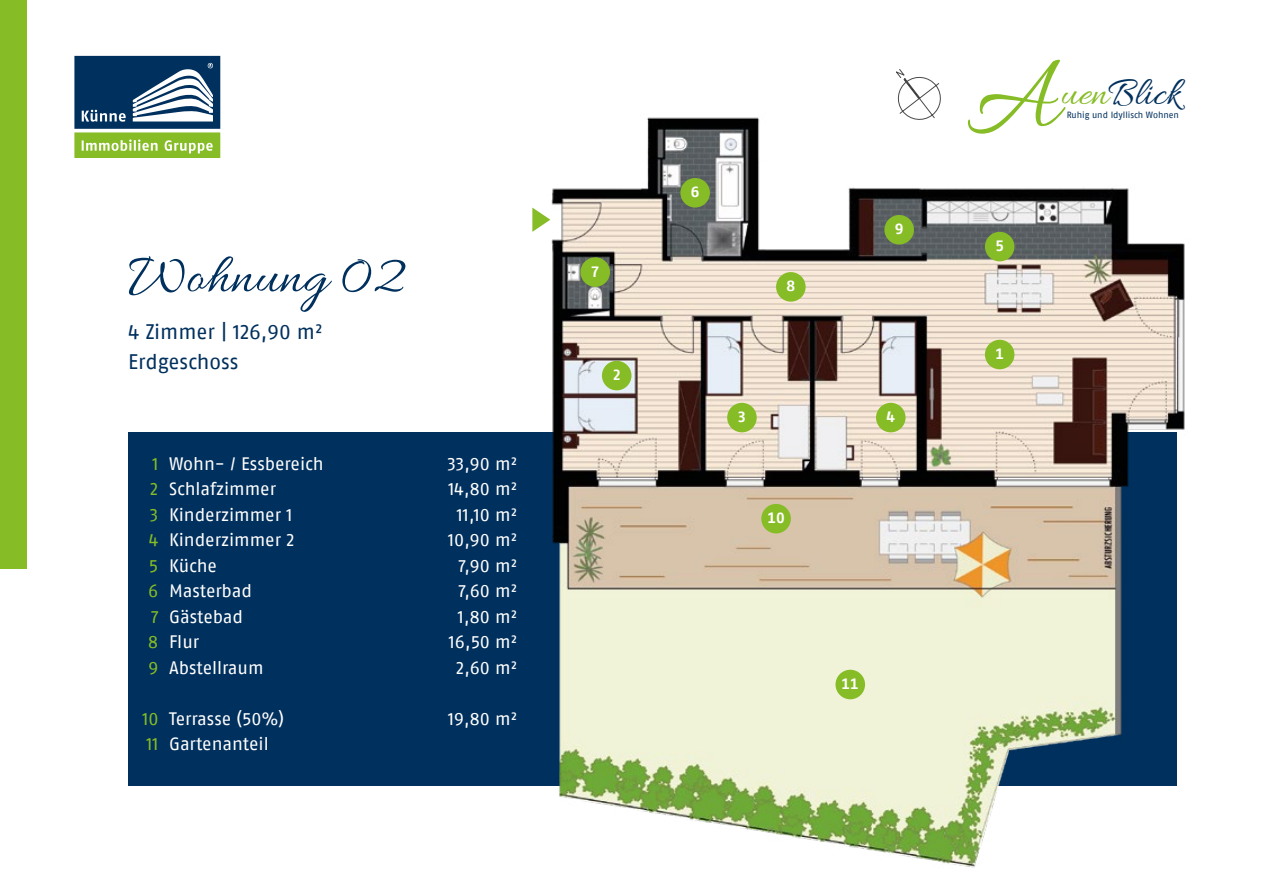
<style>
.page{position:relative;width:1263px;height:893px;background:#fff}
.page>*{position:absolute;margin:0;border:0;box-sizing:border-box;transform-origin:0 0}
.t1{font:108px "Allura";color:#86bc25}
.t2{font:57px "Allura";color:#00305d}
.t3{font:40.5px "Allura";color:#00305d}
.t4{font:21px/30px "Fago No Regular LF";letter-spacing:-.005em;color:#00305d}
.t5{font:18px "Fago No Regular LF";color:#fff}
.t6{font:18px/25.5px "Fago No Regular LF";color:#86bc25;text-align:justify}
.t7{font:700 15px "Fago Offc Pro";color:#fff}
.t8{font:9px "Fago No";letter-spacing:-.005em;color:#00305d}
.t9{font:500 condensed 6.15px "Tw Cen";color:#fff;scale:1.11 1}
.s1{color:#86bc25}
</style>
<div class="page">
<div style="left:0;top:0;width:27px;height:569px;background:#86bc25"></div>
<div style="left:128px;top:432px;width:1048px;height:354px;background:#00305d"></div>
<svg style="left:74px;top:56px;width:146px;height:102px"></svg>
<svg style="left:896px;top:69px;width:44px;height:16px"></svg>
<img style="left:532px;top:85px;width:653px;height:783px">
<div style="left:985px;top:340px;width:29px;height:29px;background:#86bc25;border-radius:50%"></div>
<div style="left:602px;top:361px;width:29px;height:29px;background:#86bc25;border-radius:50%"></div>
<div style="left:835px;top:670px;width:30px;height:29px;background:#86bc25;border-radius:50%"></div>
<div style="left:727px;top:403px;width:30px;height:29px;background:#86bc25;border-radius:50%"></div>
<div style="left:876px;top:403px;width:29px;height:29px;background:#86bc25;border-radius:50%"></div>
<div style="left:985px;top:232px;width:29px;height:29px;background:#86bc25;border-radius:50%"></div>
<div style="left:680px;top:178px;width:30px;height:30px;background:#86bc25;border-radius:50%"></div>
<div style="left:580px;top:257px;width:30px;height:30px;background:#86bc25;border-radius:50%"></div>
<div style="left:884px;top:215px;width:30px;height:30px;background:#86bc25;border-radius:50%"></div>
<div style="left:761px;top:504px;width:30px;height:29px;background:#86bc25;border-radius:50%"></div>
<div style="left:776px;top:272px;width:30px;height:30px;background:#86bc25;border-radius:50%"></div>
<svg style="left:532px;top:208px;width:18px;height:24px"></svg>
<h2 class="t2" style="left:128px;top:245px;width:278px">Wohnung 02</h2>
<p class="t4" style="left:128px;top:317px;width:196px">4 Zimmer | 126,90 m²<br>Erdgeschoss</p>
<p class="t6" style="left:148px;top:450px;width:12px">1<br>2<br>3<br>4<br>5<br>6<br>7<br>8<br>9</p>
<p class="t6" style="left:142px;top:705px;width:18px">10<br>11</p>
<p class="t5" style="left:169px;top:453px;width:156px">Wohn- / Essbereich</p>
<p class="t5" style="left:448px;top:453px;width:71px">33,90 m²</p>
<p class="t5" style="left:169px;top:479px;width:109px">Schlafzimmer</p>
<p class="t5" style="left:449px;top:479px;width:70px">14,80 m²</p>
<p class="t5" style="left:169px;top:504px;width:125px">Kinderzimmer 1</p>
<p class="t5" style="left:457px;top:504px;width:62px">11,10 m²</p>
<p class="t5" style="left:169px;top:530px;width:127px">Kinderzimmer 2</p>
<p class="t5" style="left:448px;top:530px;width:70px">10,90 m²</p>
<p class="t5" style="left:169px;top:555px;width:50px">Küche</p>
<p class="t5" style="left:458px;top:555px;width:60px">7,90 m²</p>
<p class="t5" style="left:169px;top:581px;width:85px">Masterbad</p>
<p class="t5" style="left:459px;top:581px;width:60px">7,60 m²</p>
<p class="t5" style="left:169px;top:606px;width:76px">Gästebad</p>
<p class="t5" style="left:458px;top:606px;width:61px">1,80 m²</p>
<p class="t5" style="left:169px;top:632px;width:32px">Flur</p>
<p class="t5" style="left:449px;top:632px;width:70px">16,50 m²</p>
<p class="t5" style="left:169px;top:657px;width:96px">Abstellraum</p>
<p class="t5" style="left:456px;top:657px;width:63px">2,60 m²</p>
<p class="t5" style="left:169px;top:708px;width:116px">Terrasse (50%)</p>
<p class="t5" style="left:448px;top:708px;width:70px">19,80 m²</p>
<p class="t5" style="left:169px;top:734px;width:101px">Gartenanteil</p>
<p class="t9" style="left:454px;top:580px;width:22px">GF=2.6 m²</p>
<p class="t7" style="left:591px;top:262px;width:10px">7</p>
<p class="t7" style="left:612px;top:366px;width:10px">2</p>
<p class="t7" style="left:691px;top:183px;width:10px">6</p>
<p class="t7" style="left:786px;top:277px;width:10px">8</p>
<p class="t7" style="left:895px;top:220px;width:10px">9</p>
<p class="t7" style="left:738px;top:408px;width:10px">3</p>
<p class="t7" style="left:886px;top:408px;width:10px">4</p>
<p class="t7" style="left:767px;top:509px;width:19px">10</p>
<p class="t7" style="left:841px;top:675px;width:19px">11</p>
<h1 class="t1" style="left:967px;top:37px;width:93px">A</h1>
<h3 class="t3" style="left:1061px;top:70px;width:121px"><span class="s1">uen</span>Blick</h3>
<p class="t8" style="left:1067px;top:110px;width:114px">Ruhig und Idyllisch Wohnen</p>
<p class="t7" style="left:995px;top:237px;width:10px">5</p>
<p class="t7" style="left:995px;top:345px;width:10px">1</p>
</div>
